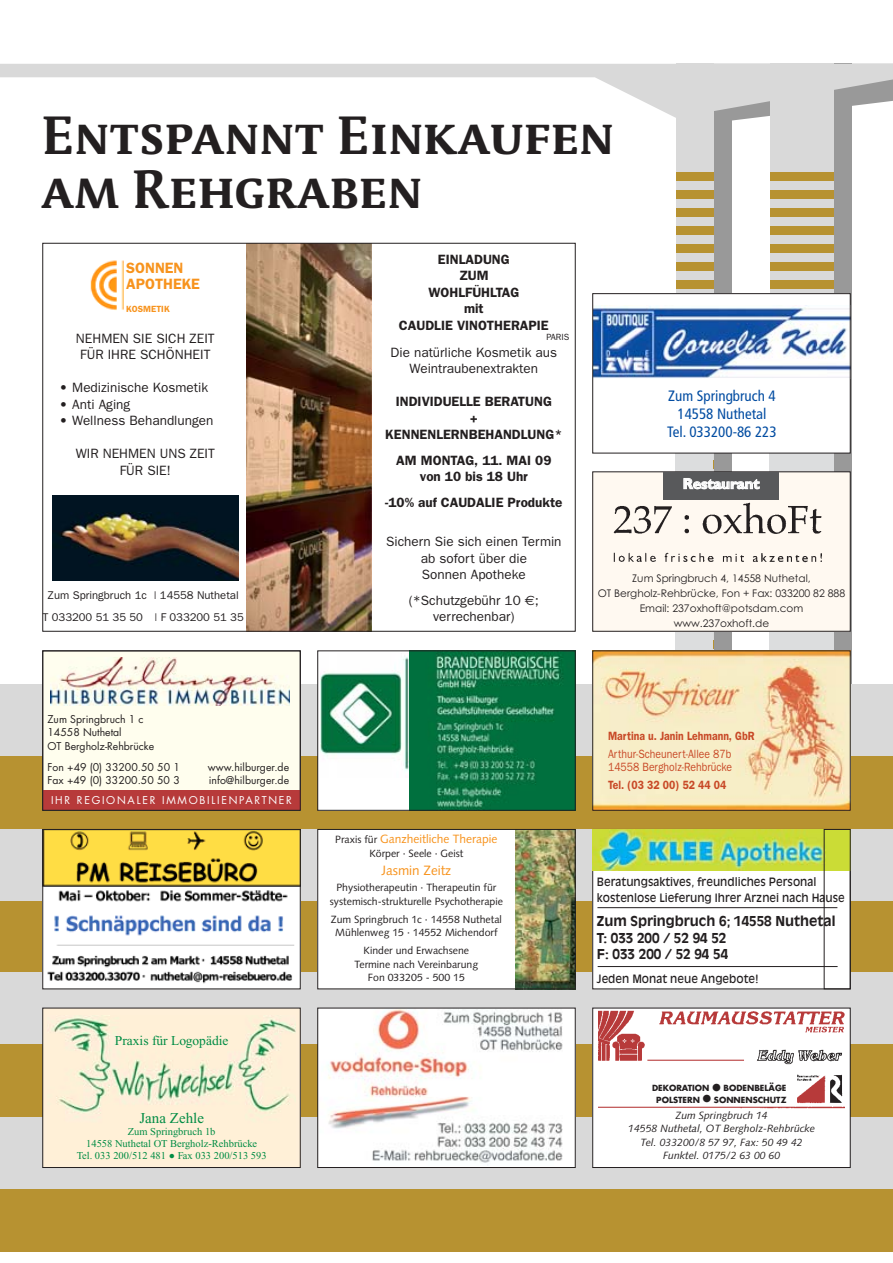
<style>
.page{position:relative;width:893px;height:1263px;background:#fff}
.page>*{position:absolute;margin:0;border:0;box-sizing:border-box;transform-origin:0 0}
.t1{font:49.5px/54px "Parable Bold SC+JHTGSH";color:#231f20}
.t2{font:condensed 15px/18px "Frutiger";color:#034da2;text-align:center}
.t3{font:600 15px/16.5px "Franklin Gothic";color:#f7931d}
.t4{font:700 15px "Gill Sans";letter-spacing:-.005em;color:#fff}
.t5{font:15px "Times New Roman";color:#008c44}
.t6{font:13.5px/16.5px "Franklin Gothic";color:#231f20;text-align:center}
.t7{font:600 13.5px/16.5px "Franklin Gothic";color:#231f20;text-align:center}
.t8{font:700 13.5px/16.5px "Antique Olive";color:#231f20}
.t9{font:13.5px "Times New Roman";color:#008c44}
.t10{font:13.5px "Syntax";color:#f7931d}
.t11{font:12px/13.5px "Franklin Gothic";color:#c84927;scale:.87 1}
.t12{font:600 12px "Franklin Gothic";color:#c84927;scale:.87 1}
.t13{font:12px "Syntax";color:#f7931d}
.t14{font:11.4px/16.5px "Antique Olive";color:#231f20;scale:.95 1}
.t15{font:11.25px/22.5px "Franklin Gothic";color:#231f20;text-align:center}
.t16{font:10.5px/13.5px "Syntax";color:#231f20;text-align:center}
.t17{font:10.5px/13.5px "Futura";color:#231f20}
.t18{font:10.5px/15px "Century Gothic";color:#231f20;text-align:center}
.t19{font:italic 10.5px/13.5px "Syntax";color:#231f20;text-align:center}
.t20{font:10.5px/12px "Times New Roman";color:#008c44;text-align:center}
.t21{font:10.5px "Futura";letter-spacing:.165em;color:#fff}
.t22{font:600 9px "Franklin Gothic";color:#f7931d}
.t23{font:9px "Franklin Gothic";color:#231f20}
.t24{font:700 8.25px/11.2px "Futura";color:#231f20;text-align:center}
.s1{font-size:18px}
.s2{font-family:"Euro Sans"}
.s3{font-size:10.5px;color:#231f20}
</style>
<div class="page">
<div style="left:833px;top:64px;width:18px;height:630px;background:#999"></div>
<div style="left:713px;top:64px;width:18px;height:653px;background:#999"></div>
<div style="left:0;top:1189px;width:893px;height:63px;background:#b79231"></div>
<div style="left:0;top:901px;width:893px;height:72px;background:#b79231"></div>
<div style="left:0;top:1117px;width:893px;height:72px;background:#d9d9d9"></div>
<div style="left:0;top:829px;width:893px;height:72px;background:#d9d9d9"></div>
<div style="left:0;top:973px;width:893px;height:72px;background:#d9d9d9"></div>
<div style="left:0;top:685px;width:893px;height:72px;background:#d9d9d9"></div>
<div style="left:676px;top:64px;width:37px;height:630px;background:#d9d9d9"></div>
<svg style="left:0;top:64px;width:893px;height:54px"></svg>
<div style="left:770px;top:64px;width:63px;height:621px;background:#d9d9d9"></div>
<div style="left:0;top:1045px;width:893px;height:72px;background:#b79231"></div>
<div style="left:0;top:757px;width:893px;height:72px;background:#b79231"></div>
<div style="left:676px;top:226px;width:37px;height:8px;background:#b79231"></div>
<div style="left:676px;top:208px;width:37px;height:8px;background:#b79231"></div>
<div style="left:676px;top:280px;width:37px;height:8px;background:#b79231"></div>
<div style="left:676px;top:640px;width:37px;height:8px;background:#dcddde"></div>
<div style="left:676px;top:190px;width:37px;height:8px;background:#b79231"></div>
<div style="left:676px;top:262px;width:37px;height:8px;background:#b79231"></div>
<div style="left:676px;top:172px;width:37px;height:8px;background:#b79231"></div>
<div style="left:676px;top:244px;width:37px;height:8px;background:#b79231"></div>
<div style="left:676px;top:460px;width:37px;height:8px;background:#dcddde"></div>
<div style="left:770px;top:226px;width:63px;height:8px;background:#b79231"></div>
<div style="left:770px;top:208px;width:63px;height:8px;background:#b79231"></div>
<div style="left:770px;top:190px;width:63px;height:8px;background:#b79231"></div>
<div style="left:770px;top:172px;width:63px;height:8px;background:#b79231"></div>
<div style="left:770px;top:280px;width:63px;height:8px;background:#b79231"></div>
<div style="left:770px;top:262px;width:63px;height:8px;background:#b79231"></div>
<div style="left:770px;top:244px;width:63px;height:8px;background:#b79231"></div>
<img style="left:247px;top:245px;width:124px;height:384px">
<svg style="left:42px;top:650px;width:534px;height:518px"></svg>
<div style="left:593px;top:1008px;width:257px;height:159px;background:#fff"></div>
<div style="left:592px;top:1008px;width:258px;height:160px;border:1px solid #231f20"></div>
<img style="left:90px;top:260px;width:33px;height:51px">
<img style="left:317px;top:829px;width:534px;height:160px">
<img style="left:53px;top:495px;width:185px;height:85px">
<img style="left:598px;top:1010px;width:247px;height:99px">
<img style="left:756px;top:1045px;width:89px;height:58px">
<div style="left:598px;top:1069px;width:188px;height:36px;background:#fff"></div>
<div style="left:675px;top:451px;width:37px;height:215px;background:#dcddde"></div>
<div style="left:770px;top:451px;width:64px;height:217px;background:#dcddde"></div>
<div style="left:593px;top:294px;width:257px;height:159px;background:#fff"></div>
<img style="left:594px;top:306px;width:254px;height:72px">
<div style="left:592px;top:293px;width:258px;height:160px;border:1px solid #231f20"></div>
<div style="left:593px;top:472px;width:257px;height:159px;background:#fff9f1"></div>
<img style="left:613px;top:499px;width:209px;height:64px">
<div style="left:663px;top:472px;width:116px;height:27px;background:#58595b"></div>
<img style="left:594px;top:653px;width:254px;height:155px">
<img style="left:410px;top:653px;width:163px;height:155px">
<div style="left:317px;top:651px;width:258px;height:159px;border:1px solid #231f20"></div>
<div style="left:321px;top:653px;width:88px;height:155px;background:#fff"></div>
<img style="left:321px;top:656px;width:88px;height:115px">
<h1 class="t1" style="left:41px;top:110px;width:574px">Entspannt Einkaufen am Rehgraben</h1>
<p class="t3" style="left:126px;top:261px;width:75px">SONNEN<br>APOTHEKE</p>
<p class="t22" style="left:126px;top:305px;width:45px">KOSMETIK</p>
<p class="t6" style="left:76px;top:331px;width:140px">NEHMEN SIE SICH ZEIT<br>FÜR IHRE SCHÖNHEIT</p>
<p class="t6" style="left:60px;top:381px;width:150px">• Medizinische Kosmetik</p>
<p class="t6" style="left:60px;top:397px;width:72px">• Anti Aging</p>
<p class="t6" style="left:60px;top:414px;width:155px">• Wellness Behandlungen</p>
<p class="t6" style="left:76px;top:447px;width:141px">WIR NEHMEN UNS ZEIT<br>FÜR SIE!</p>
<p class="t15" style="left:43px;top:585px;width:202px">Zum Springbruch 1c | 14558 Nuthetal<br>T 033200 51 35 50 | F 033200 51 35</p>
<p class="t17" style="left:47px;top:713px;width:108px">Zum Springbruch 1 c<br>14558 Nuthetal<br>OT Bergholz-Rehbrücke</p>
<p class="t17" style="left:47px;top:761px;width:134px">Fon +49 (0) 33200.50 50 1</p>
<p class="t17" style="left:208px;top:761px;width:83px">www.hilburger.de</p>
<p class="t17" style="left:47px;top:775px;width:134px">Fax +49 (0) 33200.50 50 3</p>
<p class="t17" style="left:209px;top:775px;width:82px">info@hilburger.de</p>
<p class="t21" style="left:51px;top:795px;width:242px">IHR REGIONALER IMMOBILIENPARTNER</p>
<p class="t9" style="left:115px;top:1036px;width:115px">Praxis für Logopädie</p>
<p class="t5" style="left:139px;top:1112px;width:66px">Jana Zehle</p>
<p class="t20" style="left:77px;top:1127px;width:191px">Zum Springbruch 1b<br>14558 Nuthetal OT Bergholz-Rehbrücke<br>Tel. 033 200/512 481 <span class="s1">•</span> Fax 033 200/513 593</p>
<p class="t7" style="left:399px;top:252px;width:151px">EINLADUNG<br>ZUM<br>WOHLFÜHLTAG<br>mit<br>CAUDLIE VINOTHERAPIE</p>
<p class="t23" style="left:546px;top:334px;width:24px">PARIS</p>
<p class="t6" style="left:391px;top:345px;width:168px">Die natürliche Kosmetik aus<br>Weintraubenextrakten</p>
<p class="t7" style="left:385px;top:395px;width:179px">INDIVIDUELLE BERATUNG<br>+<br>KENNENLERNBEHANDLUNG*</p>
<p class="t7" style="left:396px;top:453px;width:157px">AM MONTAG, 11. MAI 09 von 10 bis 18 Uhr</p>
<p class="t7" style="left:385px;top:495px;width:179px">-10% auf CAUDALIE Produkte</p>
<p class="t6" style="left:386px;top:535px;width:177px">Sichern Sie sich einen Termin ab sofort über die<br>Sonnen Apotheke</p>
<p class="t6" style="left:409px;top:593px;width:132px">(*Schutzgebühr 10 <span class="s2">€</span>; verrechenbar)</p>
<p class="t2" style="left:667px;top:388px;width:111px">Zum Springbruch 4<br>14558 Nuthetal<br>Tel. 033200-86 223</p>
<p class="t4" style="left:683px;top:478px;width:78px">Restaurant</p>
<p class="t18" style="left:598px;top:571px;width:249px">Zum Springbruch 4, 14558 Nuthetal,<br>OT Bergholz-Rehbrücke, Fon + Fax: 033200 82 888<br>Email: 237oxhoft@potsdam.com www.237oxhoft.de</p>
<p class="t13" style="left:335px;top:833px;width:164px"><span class="s3">Praxis für</span> Ganzheitliche Therapie</p>
<p class="t16" style="left:369px;top:847px;width:95px">Körper · Seele · Geist</p>
<p class="t10" style="left:381px;top:864px;width:71px">Jasmin Zeitz</p>
<p class="t16" style="left:330px;top:882px;width:175px">Physiotherapeutin · Therapeutin für systemisch-strukturelle Psychotherapie</p>
<p class="t16" style="left:331px;top:913px;width:172px">Zum Springbruch 1c · 14558 Nuthetal<br>Mühlenweg 15 · 14552 Michendorf</p>
<p class="t16" style="left:355px;top:945px;width:125px">Kinder und Erwachsene<br>Termine nach Vereinbarung<br>Fon 033205 - 500 15</p>
<p class="t12" style="left:608px;top:731px;width:170px">Martina u. Janin Lehmann, GbR</p>
<p class="t11" style="left:608px;top:748px;width:144px">Arthur-Scheunert-Allee 87b<br>14558 Bergholz-Rehbrücke</p>
<p class="t12" style="left:608px;top:781px;width:137px">Tel. (03 32 00) 52 44 04</p>
<p class="t14" style="left:597px;top:874px;width:262px">Beratungsaktives, freundliches Personal kostenlose Lieferung Ihrer Arznei nach Hause</p>
<p class="t8" style="left:597px;top:914px;width:240px">Zum Springbruch 6; 14558 Nuthetal<br>T: 033 200 / 52 94 52<br>F: 033 200 / 52 94 54</p>
<p class="t14" style="left:597px;top:971px;width:172px">Jeden Monat neue Angebote!</p>
<p class="t24" style="left:652px;top:1083px;width:136px">DEKORATION ● BODENBELÄGE<br>POLSTERN ● SONNENSCHUTZ</p>
<p class="t19" style="left:628px;top:1109px;width:188px">Zum Springbruch 14<br>14558 Nuthetal, OT Bergholz-Rehbrücke<br>Tel. 033200/8 57 97, Fax: 50 49 42<br>Funktel. 0175/2 63 00 60</p>
</div>
